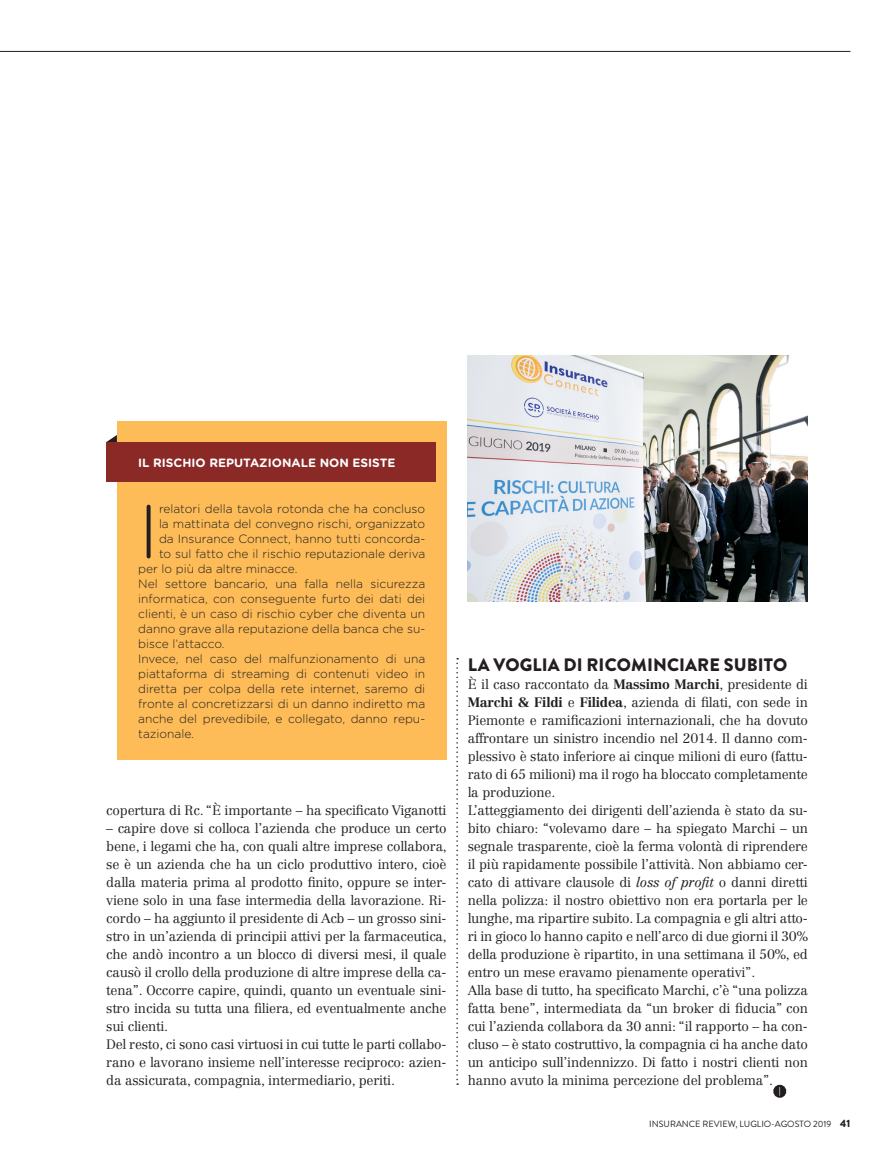
<style>
.page{position:relative;width:893px;height:1170px;background:#fff}
.page>*{position:absolute;margin:0;border:0;box-sizing:border-box;transform-origin:0 0}
.t1{font:300 75.9px "Gotham Rounded";color:#231f20}
.t2{font:900 18px "Brandon Grotesque";letter-spacing:.005em;color:#231f20}
.t3{font:300 13.5px/18px "Centennial LT Std";letter-spacing:-.015em;color:#231f20;text-align:justify}
.t4{font:300 12px/15px "Gotham Rounded";color:#231f20;text-align:justify}
.t5{font:700 12px "Gotham Rounded";color:#fff}
.t6{font:9px "Brandon Grotesque";color:#231f20}
.s1{font-weight:700}
.s2{font-style:italic}
.s3{font-weight:900;font-size:10.5px}
</style>
<div class="page">
<hr style="left:0;top:51px;width:850px;height:1px;background:#231f20">
<svg style="left:456px;top:658px;width:2px;height:426px"></svg>
<svg style="left:773px;top:1084px;width:13px;height:13px"></svg>
<svg style="left:106px;top:435px;width:11px;height:7px"></svg>
<div style="left:117px;top:421px;width:329px;height:338px;background:#fdbc58"></div>
<div style="left:106px;top:442px;width:330px;height:40px;background:#8b2926"></div>
<img style="left:468px;top:355px;width:340px;height:246px">
<p class="t5" style="left:138px;top:454px;width:259px">IL RISCHIO REPUTAZIONALE NON ESISTE</p>
<p class="t1" style="left:138px;top:480px;width:22px">I</p>
<p class="t4" style="left:159px;top:501px;width:268px">relatori della tavola rotonda che ha concluso</p>
<p class="t4" style="left:159px;top:516px;width:268px">la mattinata del convegno rischi, organizzato</p>
<p class="t4" style="left:159px;top:531px;width:268px">da Insurance Connect, hanno tutti concorda-</p>
<p class="t4" style="left:159px;top:546px;width:268px">to sul fatto che il rischio reputazionale deriva</p>
<p class="t4" style="left:138px;top:561px;width:161px">per lo più da altre minacce.</p>
<p class="t4" style="left:138px;top:576px;width:289px">Nel settore bancario, una falla nella sicurezza informatica, con conseguente furto dei dati dei clienti, è un caso di rischio cyber che diventa un danno grave alla reputazione della banca che su&shy;bisce l’attacco.</p>
<p class="t4" style="left:138px;top:651px;width:289px">Invece, nel caso del malfunzionamento di una piattaforma di streaming di contenuti video in diretta per colpa della rete internet, saremo di fronte al concretizzarsi di un danno indiretto ma anche del prevedibile, e collegato, danno repu&shy;tazionale.</p>
<p class="t3" style="left:106px;top:801px;width:342px">copertura di Rc. “È importante – ha specificato Viganotti</p>
<p class="t3" style="left:106px;top:819px;width:342px">– capire dove si colloca l’azienda che produce un certo bene, i legami che ha, con quali altre imprese collabora, se è un azienda che ha un ciclo produttivo intero, cioè dalla materia prima al prodotto finito, oppure se inter&shy;viene solo in una fase intermedia della lavorazione. Ri&shy;cordo – ha aggiunto il presidente di Acb – un grosso sini&shy;stro in un’azienda di principii attivi per la farmaceutica, che andò incontro a un blocco di diversi mesi, il quale causò il crollo della produzione di altre imprese della ca&shy;tena”. Occorre capire, quindi, quanto un eventuale sini&shy;stro incida su tutta una filiera, ed eventualmente anche sui clienti.</p>
<p class="t3" style="left:106px;top:1035px;width:342px">Del resto, ci sono casi virtuosi in cui tutte le parti collabo&shy;rano e lavorano insieme nell’interesse reciproco: azien&shy;da assicurata, compagnia, intermediario, periti.</p>
<p class="t2" style="left:468px;top:651px;width:321px">LA VOGLIA DI RICOMINCIARE SUBITO</p>
<p class="t3" style="left:468px;top:675px;width:342px">È il caso raccontato da <span class="s1">Massimo Marchi</span>, presidente di <span class="s1">Marchi &amp; Fildi</span> e <span class="s1">Filidea</span>, azienda di filati, con sede in Piemonte e ramificazioni internazionali, che ha dovuto affrontare un sinistro incendio nel 2014. Il danno com&shy;plessivo è stato inferiore ai cinque milioni di euro (fattu&shy;rato di 65 milioni) ma il rogo ha bloccato completamente la produzione.</p>
<p class="t3" style="left:468px;top:801px;width:342px">L’atteggiamento dei dirigenti dell’azienda è stato da su&shy;bito chiaro: “volevamo dare – ha spiegato Marchi – un segnale trasparente, cioè la ferma volontà di riprendere il più rapidamente possibile l’attività. Non abbiamo cer&shy;cato di attivare clausole di <span class="s2">loss of profit</span> o danni diretti nella polizza: il nostro obiettivo non era portarla per le lunghe, ma ripartire subito. La compagnia e gli altri atto&shy;ri in gioco lo hanno capito e nell’arco di due giorni il 30% della produzione è ripartito, in una settimana il 50%, ed entro un mese eravamo pienamente operativi”.</p>
<p class="t3" style="left:468px;top:981px;width:342px">Alla base di tutto, ha specificato Marchi, c’è “una polizza fatta bene”, intermediata da “un broker di fiducia” con cui l’azienda collabora da 30 anni: “il rapporto – ha con&shy;cluso – è stato costruttivo, la compagnia ci ha anche dato un anticipo sull’indennizzo. Di fatto i nostri clienti non hanno avuto la minima percezione del problema”.</p>
<p class="t6" style="left:649px;top:1117px;width:203px">INSURANCE REVIEW, LUGLIO-AGOSTO 2019 <span class="s3">41</span></p>
</div>
